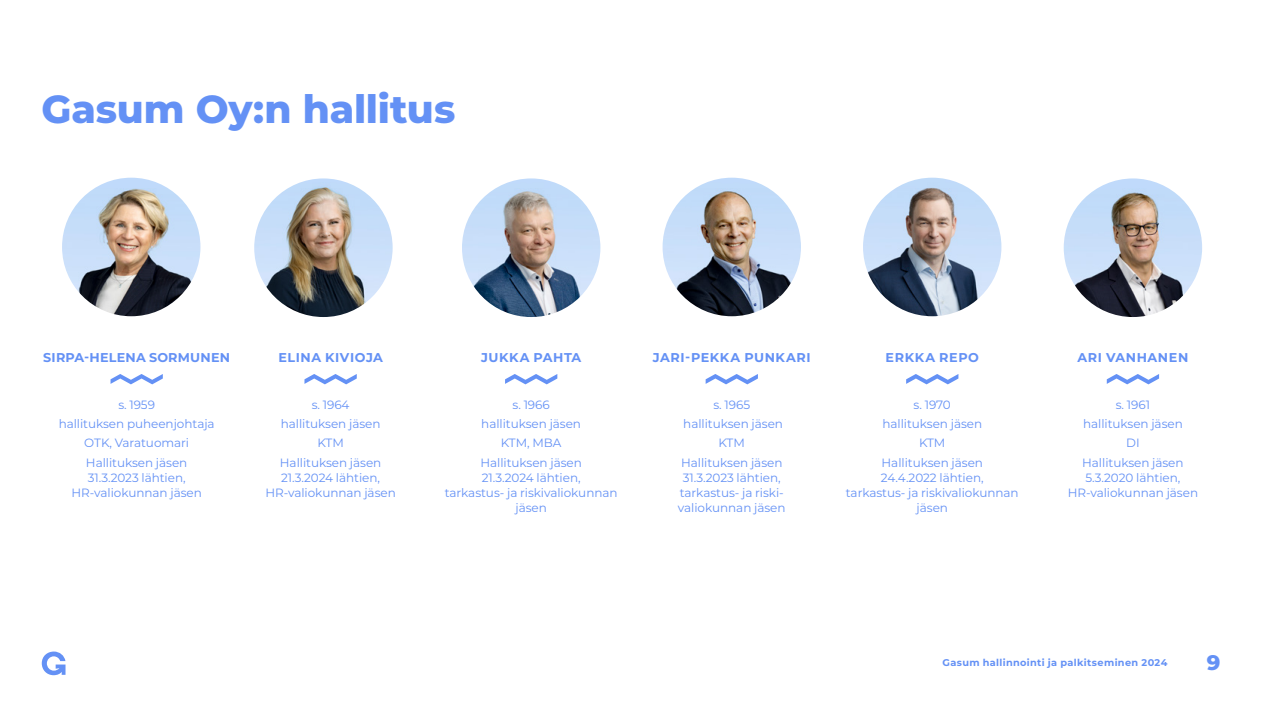
<style>
.page{position:relative;width:1263px;height:711px;background:#fff}
.page>*{position:absolute;margin:0;border:0;box-sizing:border-box;transform-origin:0 0}
.t1{font:800 39px "Montserrat";letter-spacing:-.005em;color:#6491f5}
.t2{font:800 21px "Montserrat";color:#6491f5}
.t3{font:700 12.75px "Montserrat";letter-spacing:.045em;color:#6491f5}
.t4{font:700 12.75px "Montserrat";letter-spacing:.015em;color:#6491f5}
.t5{font:12px/19.2px "Montserrat";letter-spacing:-.005em;color:#6491f5;text-align:center}
.t6{font:700 9.75px "Montserrat";letter-spacing:.035em;color:#6491f5}
</style>
<div class="page">
<img style="left:1064px;top:178px;width:138px;height:139px;border-radius:69px">
<img style="left:462px;top:178px;width:138px;height:139px;border-radius:69px">
<img style="left:254px;top:178px;width:139px;height:139px;border-radius:69px">
<img style="left:863px;top:177px;width:138px;height:139px;border-radius:69px">
<img style="left:62px;top:177px;width:138px;height:139px;border-radius:69px">
<img style="left:662px;top:177px;width:139px;height:139px;border-radius:69px">
<svg style="left:42px;top:651px;width:24px;height:23px"></svg>
<svg style="left:706px;top:374px;width:52px;height:10px"></svg>
<svg style="left:1107px;top:374px;width:52px;height:10px"></svg>
<svg style="left:111px;top:374px;width:52px;height:10px"></svg>
<svg style="left:906px;top:374px;width:52px;height:10px"></svg>
<svg style="left:304px;top:374px;width:53px;height:10px"></svg>
<svg style="left:505px;top:374px;width:52px;height:10px"></svg>
<h1 class="t1" style="left:41px;top:80px;width:415px">Gasum Oy:n hallitus</h1>
<p class="t4" style="left:43px;top:348px;width:188px">SIRPA-HELENA SORMUNEN</p>
<p class="t5" style="left:59px;top:394px;width:158px">s. 1959<br>hallituksen puheenjohtaja<br>OTK, Varatuomari<br>Hallituksen jäsen</p>
<p class="t5" style="left:71px;top:469px;width:132px;line-height:15px">31.3.2023 lähtien,<br>HR-valiokunnan jäsen</p>
<p class="t3" style="left:278px;top:348px;width:106px">ELINA KIVIOJA</p>
<p class="t5" style="left:280px;top:394px;width:103px">s. 1964 hallituksen jäsen<br>KTM<br>Hallituksen jäsen</p>
<p class="t5" style="left:265px;top:469px;width:132px;line-height:15px">21.3.2024 lähtien,<br>HR-valiokunnan jäsen</p>
<p class="t3" style="left:481px;top:348px;width:102px">JUKKA PAHTA</p>
<p class="t5" style="left:480px;top:394px;width:103px">s. 1966 hallituksen jäsen<br>KTM, MBA<br>Hallituksen jäsen</p>
<p class="t5" style="left:445px;top:469px;width:174px;line-height:15px">21.3.2024 lähtien,<br>tarkastus- ja riskivaliokunnan jäsen</p>
<p class="t3" style="left:653px;top:348px;width:159px">JARI-PEKKA PUNKARI</p>
<p class="t5" style="left:681px;top:394px;width:103px">s. 1965 hallituksen jäsen<br>KTM<br>Hallituksen jäsen</p>
<p class="t5" style="left:678px;top:469px;width:109px;line-height:15px">31.3.2023 lähtien, tarkastus- ja riski&shy;valiokunnan jäsen</p>
<p class="t3" style="left:886px;top:348px;width:95px">ERKKA REPO</p>
<p class="t5" style="left:881px;top:394px;width:103px">s. 1970 hallituksen jäsen<br>KTM<br>Hallituksen jäsen</p>
<p class="t5" style="left:846px;top:469px;width:174px;line-height:15px">24.4.2022 lähtien,<br>tarkastus- ja riskivaliokunnan jäsen</p>
<p class="t3" style="left:1077px;top:348px;width:112px">ARI VANHANEN</p>
<p class="t5" style="left:1082px;top:394px;width:103px">s. 1961 hallituksen jäsen<br>DI<br>Hallituksen jäsen</p>
<p class="t5" style="left:1068px;top:469px;width:132px;line-height:15px">5.3.2020 lähtien,<br>HR-valiokunnan jäsen</p>
<p class="t6" style="left:943px;top:655px;width:226px">Gasum hallinnointi ja palkitseminen 2024</p>
<h2 class="t2" style="left:1207px;top:647px;width:15px">9</h2>
</div>
